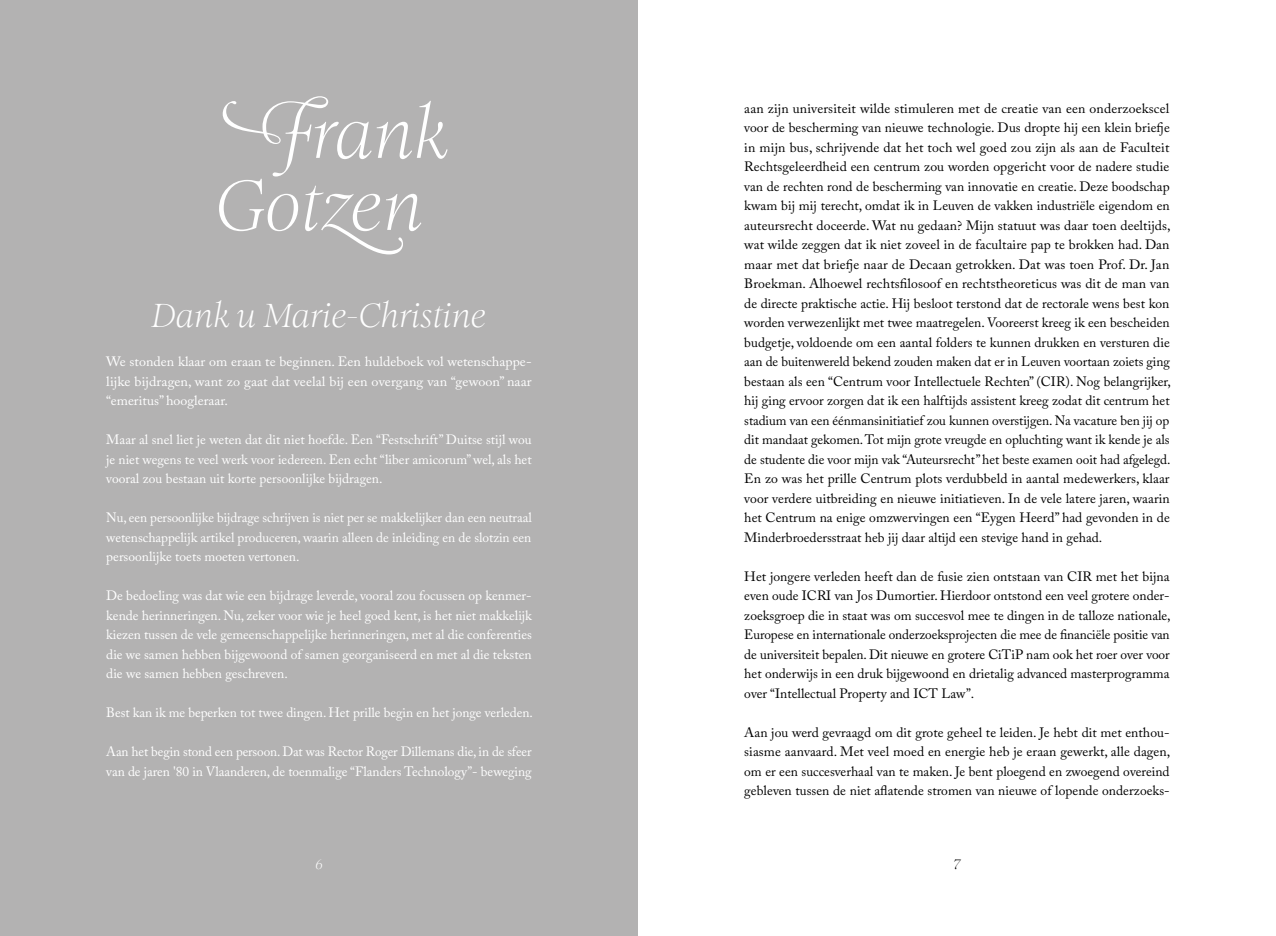
<style>
.page{position:relative;width:1276px;height:936px;background:#fff}
.page>*{position:absolute;margin:0;border:0;box-sizing:border-box;transform-origin:0 0}
.t1{font:italic 69.6px/72px "Romie Trial";color:#fff}
.t2{font:italic 33px "Romie Trial";color:#fff}
.t3{font:13.5px/19.5px "Adobe Caslon Pro";color:#000;text-align:justify}
.t4{font:13.5px/19.5px "Adobe Caslon Pro";letter-spacing:-.005em;color:#fff;text-align:justify}
.t5{font:13.5px/19.5px "Adobe Caslon Pro";letter-spacing:-.005em;color:#fff;text-align:justify;scale:1.04 1}
.t6{font:italic 13.5px "Romie Trial";color:#fff}
.t7{font:italic 13.5px "Romie Trial";color:#000}
</style>
<div class="page">
<div style="left:0;top:0;width:638px;height:935px;background:#b3b2b2"></div>
<h1 class="t1" style="left:215px;top:94px;width:236px">Frank<br>Gotzen</h1>
<h2 class="t2" style="left:152px;top:288px;width:336px">Dank u Marie-Christine</h2>
<p class="t5" style="left:106px;top:352px;width:410px">We stonden klaar om eraan te beginnen. Een huldeboek vol wetenschappe&shy;lijke bijdragen, want zo gaat dat veelal bij een overgang van “gewoon” naar “emeritus” hoogleraar.</p>
<p class="t4" style="left:106px;top:430px;width:427px">Maar al snel liet je weten dat dit niet hoefde. Een “Festschrift” Duitse stijl wou je niet wegens te veel werk voor iedereen. Een echt “liber amicorum” wel, als het vooral zou bestaan uit korte persoonlijke bijdragen.</p>
<p class="t4" style="left:106px;top:508px;width:427px">Nu, een persoonlijke bijdrage schrijven is niet per se makkelijker dan een neutraal wetenschappelijk artikel produceren, waarin alleen de inleiding en de slotzin een persoonlijke toets moeten vertonen.</p>
<p class="t4" style="left:106px;top:586px;width:427px">De bedoeling was dat wie een bijdrage leverde, vooral zou focussen op kenmer&shy;kende herinneringen. Nu, zeker voor wie je heel goed kent, is het niet makkelijk kiezen tussen de vele gemeenschappelijke herinneringen, met al die conferenties die we samen hebben bijgewoond of samen georganiseerd en met al die teksten die we samen hebben geschreven.</p>
<p class="t4" style="left:106px;top:703px;width:428px">Best kan ik me beperken tot twee dingen. Het prille begin en het jonge verleden.</p>
<p class="t4" style="left:106px;top:742px;width:427px">Aan het begin stond een persoon. Dat was Rector Roger Dillemans die, in de sfeer van de jaren '80 in Vlaanderen, de toenmalige “Flanders Technology”- beweging</p>
<p class="t3" style="left:744px;top:98px;width:428px">aan zijn universiteit wilde stimuleren met de creatie van een onderzoekscel voor de bescherming van nieuwe technologie. Dus dropte hij een klein briefje in mijn bus, schrijvende dat het toch wel goed zou zijn als aan de Faculteit Rechtsgeleerdheid een centrum zou worden opgericht voor de nadere studie van de rechten rond de bescherming van innovatie en creatie. Deze boodschap kwam bij mij terecht, omdat ik in Leuven de vakken industriële eigendom en auteursrecht doceerde. Wat nu gedaan? Mijn statuut was daar toen deeltijds, wat wilde zeggen dat ik niet zoveel in de facultaire pap te brokken had. Dan maar met dat briefje naar de Decaan getrokken. Dat was toen Prof. Dr. Jan Broekman. Alhoewel rechtsfilosoof en rechtstheoreticus was dit de man van de directe praktische actie. Hij besloot terstond dat de rectorale wens best kon worden verwezenlijkt met twee maatregelen. Vooreerst kreeg ik een bescheiden budgetje, voldoende om een aantal folders te kunnen drukken en versturen die aan de buitenwereld bekend zouden maken dat er in Leuven voortaan zoiets ging bestaan als een “Centrum voor Intellectuele Rechten” (CIR). Nog belangrijker, hij ging ervoor zorgen dat ik een halftijds assistent kreeg zodat dit centrum het stadium van een éénmansinitiatief zou kunnen overstijgen. Na vacature ben jij op dit mandaat gekomen. Tot mijn grote vreugde en opluchting want ik kende je als de studente die voor mijn vak “Auteursrecht” het beste examen ooit had afgelegd.<br>En zo was het prille Centrum plots verdubbeld in aantal medewerkers, klaar voor verdere uitbreiding en nieuwe initiatieven. In de vele latere jaren, waarin het Centrum na enige omzwervingen een “Eygen Heerd” had gevonden in de Minderbroedersstraat heb jij daar altijd een stevige hand in gehad.</p>
<p class="t3" style="left:744px;top:566px;width:428px">Het jongere verleden heeft dan de fusie zien ontstaan van CIR met het bijna even oude ICRI van Jos Dumortier. Hierdoor ontstond een veel grotere onder&shy;zoeksgroep die in staat was om succesvol mee te dingen in de talloze nationale, Europese en internationale onderzoeksprojecten die mee de financiële positie van de universiteit bepalen. Dit nieuwe en grotere CiTiP nam ook het roer over voor het onderwijs in een druk bijgewoond en drietalig advanced masterprogramma over “Intellectual Property and ICT Law”.</p>
<p class="t3" style="left:744px;top:722px;width:427px">Aan jou werd gevraagd om dit grote geheel te leiden. Je hebt dit met enthou&shy;siasme aanvaard. Met veel moed en energie heb je eraan gewerkt, alle dagen, om er een succesverhaal van te maken. Je bent ploegend en zwoegend overeind gebleven tussen de niet aflatende stromen van nieuwe of lopende onderzoeks-</p>
<p class="t6" style="left:315px;top:852px;width:9px">6</p>
<p class="t7" style="left:953px;top:852px;width:8px">7</p>
</div>
